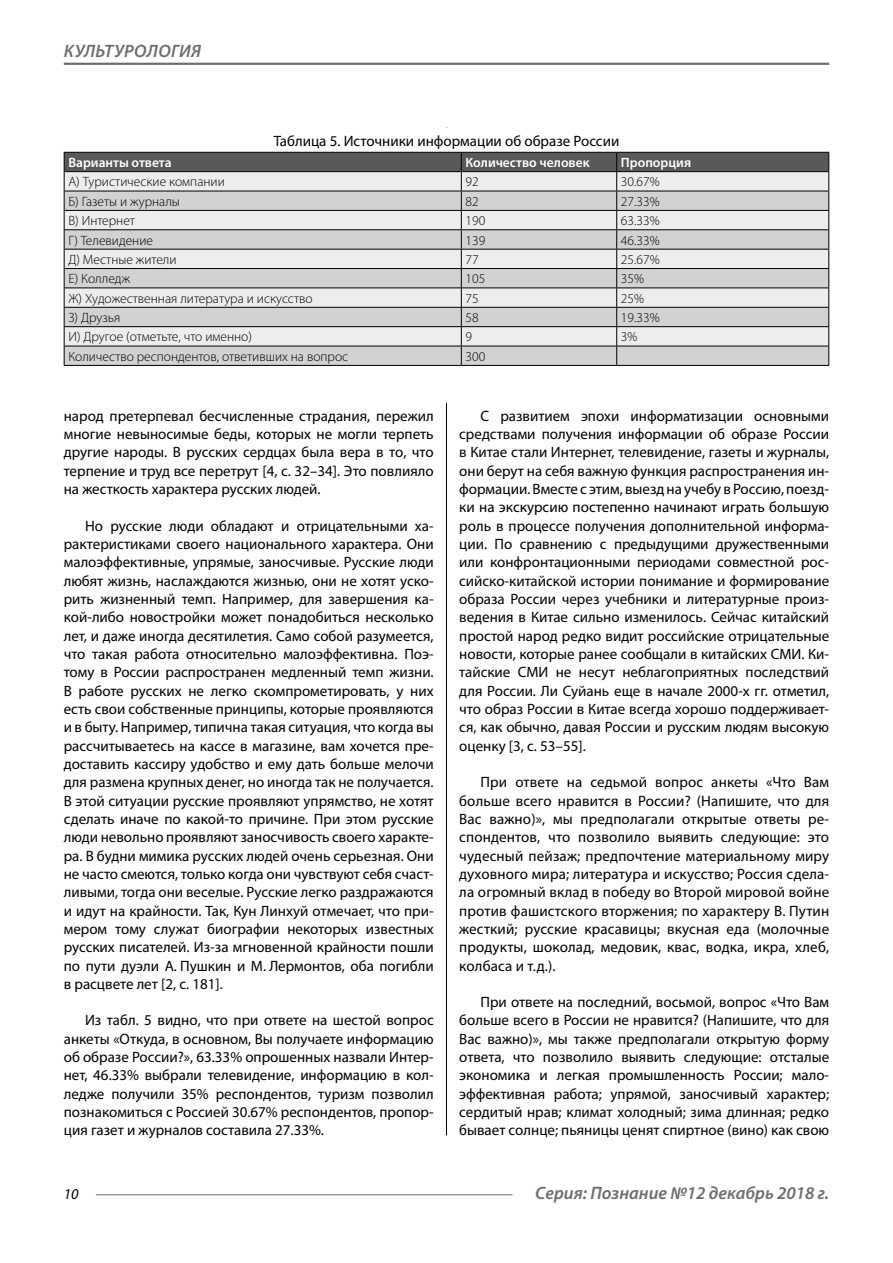
<style>
.page{position:relative;width:893px;height:1263px;background:#fff}
.page>*{position:absolute;margin:0;border:0;box-sizing:border-box;transform-origin:0 0}
.t1{font:italic 600 18px "Myriad Pro";color:#6e6e6e}
.Normal{font:15px/18.3px "Myriad Pro";color:#000;text-align:justify}
.podpis{font:15px "Myriad Pro";color:#000}
.t2{font:italic 15px "Myriad Pro";color:#000}
.Tab_content{font:300 13.5px "Myriad Pro";color:#000}
.Tab_header{font:600 13.5px "Myriad Pro";color:#fff}
</style>
<div class="page">
<hr style="left:446px;top:128px;width:1px;height:1007px;background:#000">
<div style="left:64px;top:128px;width:765px;height:274px;background:#fff"></div>
<hr style="left:64px;top:365px;width:397px;height:1px;background:#000">
<hr style="left:461px;top:365px;width:156px;height:1px;background:#000">
<hr style="left:617px;top:365px;width:212px;height:1px;background:#000">
<svg style="left:64px;top:152px;width:765px;height:213px;background:#c8c8c8"></svg>
<hr style="left:64px;top:171px;width:397px;height:1px;background:#000">
<hr style="left:461px;top:171px;width:156px;height:1px;background:#000">
<hr style="left:617px;top:171px;width:212px;height:1px;background:#000">
<hr style="left:64px;top:63px;width:765px;height:2px;background:#6e6e6e">
<hr style="left:96px;top:1194px;width:416px;height:1px;background:#6e6e6e">
<p class="t1" style="left:64px;top:39px;width:52px">Культурологи</p>
<p class="t1" style="left:191px;top:39px;width:11px">я</p>
<p class="podpis" style="left:274px;top:132px;width:347px">Таблица 5. Источники информации об образе России</p>
<p class="Tab_header" style="left:68px;top:154px;width:105px">Варианты ответа</p>
<p class="Tab_header" style="left:466px;top:154px;width:126px">Количество человек</p>
<p class="Tab_header" style="left:621px;top:154px;width:72px">Пропорция</p>
<p class="Tab_content" style="left:68px;top:174px;width:158px">А) Туристические компании</p>
<p class="Tab_content" style="left:466px;top:174px;width:15px">92</p>
<p class="Tab_content" style="left:621px;top:174px;width:40px">30.67%</p>
<p class="Tab_content" style="left:68px;top:193px;width:113px">Б) Газеты и журналы</p>
<p class="Tab_content" style="left:466px;top:193px;width:15px">82</p>
<p class="Tab_content" style="left:621px;top:193px;width:40px">27.33%</p>
<p class="Tab_content" style="left:68px;top:213px;width:68px">В) Интернет</p>
<p class="Tab_content" style="left:466px;top:213px;width:21px">190</p>
<p class="Tab_content" style="left:621px;top:213px;width:40px">63.33%</p>
<p class="Tab_content" style="left:68px;top:232px;width:86px">Г) Телевидение</p>
<p class="Tab_content" style="left:466px;top:232px;width:21px">139</p>
<p class="Tab_content" style="left:621px;top:232px;width:40px">46.33%</p>
<p class="Tab_content" style="left:68px;top:251px;width:110px">Д) Местные жители</p>
<p class="Tab_content" style="left:466px;top:251px;width:15px">77</p>
<p class="Tab_content" style="left:621px;top:251px;width:40px">25.67%</p>
<p class="Tab_content" style="left:68px;top:271px;width:63px">Е) Колледж</p>
<p class="Tab_content" style="left:466px;top:271px;width:21px">105</p>
<p class="Tab_content" style="left:621px;top:271px;width:25px">35%</p>
<p class="Tab_content" style="left:68px;top:290px;width:246px">Ж) Художественная литература и искусство</p>
<p class="Tab_content" style="left:466px;top:290px;width:15px">75</p>
<p class="Tab_content" style="left:621px;top:290px;width:25px">25%</p>
<p class="Tab_content" style="left:68px;top:309px;width:54px">З) Друзья</p>
<p class="Tab_content" style="left:466px;top:309px;width:15px">58</p>
<p class="Tab_content" style="left:621px;top:309px;width:40px">19.33%</p>
<p class="Tab_content" style="left:68px;top:329px;width:185px">И) Другое (отметьте, что именно)</p>
<p class="Tab_content" style="left:466px;top:329px;width:8px">9</p>
<p class="Tab_content" style="left:621px;top:329px;width:18px">3%</p>
<p class="Tab_content" style="left:68px;top:348px;width:281px">Количество респондентов, ответивших на вопрос</p>
<p class="Tab_content" style="left:466px;top:348px;width:21px">300</p>
<p class="Normal" style="left:64px;top:406px;width:371px">народ претерпевал бесчисленные страдания, пережил многие невыносимые беды, которых не могли терпеть другие народы. В русских сердцах была вера в то, что терпение и труд все перетрут [4, с. 32–34]. Это повлияло на жесткость характера русских людей.</p>
<p class="Normal" style="left:64px;top:516px;width:371px;text-indent:21px">Но русские люди обладают и отрицательными ха&shy;рактеристиками своего национального характера. Они малоэффективные, упрямые, заносчивые. Русские люди любят жизнь, наслаждаются жизнью, они не хотят уско&shy;рить жизненный темп. Например, для завершения ка&shy;кой-либо новостройки может понадобиться несколько лет, и даже иногда десятилетия. Само собой разумеется, что такая работа относительно малоэффективна. Поэ&shy;тому в России распространен медленный темп жизни.<br>В работе русских не легко скомпрометировать, у них есть свои собственные принципы, которые проявляются и в быту. Например, типична такая ситуация, что когда вы рассчитываетесь на кассе в магазине, вам хочется пре&shy;доставить кассиру удобство и ему дать больше мелочи для размена крупных денег, но иногда так не получается.<br>В этой ситуации русские проявляют упрямство, не хотят сделать иначе по какой-то причине. При этом русские люди невольно проявляют заносчивость своего характе&shy;ра. В будни мимика русских людей очень серьезная. Они не часто смеются, только когда они чувствуют себя счаст&shy;ливыми, тогда они веселые. Русские легко раздражаются и идут на крайности. Так, Кун Линхуй отмечает, что при&shy;мером тому служат биографии некоторых известных русских писателей. Из-за мгновенной крайности пошли по пути дуэли А. Пушкин и М. Лермонтов, оба погибли в расцвете лет [2, с. 181].</p>
<p class="Normal" style="left:64px;top:1011px;width:371px;text-indent:21px">Из табл. 5 видно, что при ответе на шестой вопрос анкеты «Откуда, в основном, Вы получаете информацию об образе России?», 63.33% опрошенных назвали Интер&shy;нет, 46.33% выбрали телевидение, информацию в кол&shy;ледже получили 35% респондентов, туризм позволил познакомиться с Россией 30.67% респондентов, пропор&shy;ция газет и журналов составила 27.33%.</p>
<p class="Normal" style="left:459px;top:406px;width:371px;text-indent:21px">С развитием эпохи информатизации основными средствами получения информации об образе России в Китае стали Интернет, телевидение, газеты и журналы, они берут на себя важную функция распространения ин&shy;формации. Вместе с этим, выезд на учебу в Россию, поезд&shy;ки на экскурсию постепенно начинают играть большую роль в процессе получения дополнительной информа&shy;ции. По сравнению с предыдущими дружественными или конфронтационными периодами совместной рос&shy;сийско-китайской истории понимание и формирование образа России через учебники и литературные произ&shy;ведения в Китае сильно изменилось. Сейчас китайский простой народ редко видит российские отрицательные новости, которые ранее сообщали в китайских СМИ. Ки&shy;тайские СМИ не несут неблагоприятных последствий для России. Ли Суйань еще в начале 2000-х гг. отметил, что образ России в Китае всегда хорошо поддерживает&shy;ся, как обычно, давая России и русским людям высокую оценку [3, с. 53–55].</p>
<p class="Normal" style="left:459px;top:773px;width:371px;text-indent:21px">При ответе на седьмой вопрос анкеты «Что Вам больше всего нравится в России? (Напишите, что для Вас важно)», мы предполагали открытые ответы ре&shy;спондентов, что позволило выявить следующие: это чудесный пейзаж; предпочтение материальному миру духовного мира; литература и искусство; Россия сдела&shy;ла огромный вклад в победу во Второй мировой войне против фашистского вторжения; по характеру В. Путин жесткий; русские красавицы; вкусная еда (молочные продукты, шоколад, медовик, квас, водка, икра, хлеб, колбаса и т.д.).</p>
<p class="Normal" style="left:459px;top:993px;width:371px;text-indent:21px">При ответе на последний, восьмой, вопрос «Что Вам больше всего в России не нравится? (Напишите, что для Вас важно)», мы также предполагали открытую форму ответа, что позволило выявить следующие: отсталые экономика и легкая промышленность России; мало&shy;эффективная работа; упрямой, заносчивый характер; сердитый нрав; климат холодный; зима длинная; редко бывает солнце; пьяницы ценят спиртное (вино) как свою</p>
<p class="t2" style="left:64px;top:1185px;width:16px">10</p>
<p class="t1" style="left:535px;top:1182px;width:295px">Серия: Познание №12 декабрь 2018 г.</p>
</div>
